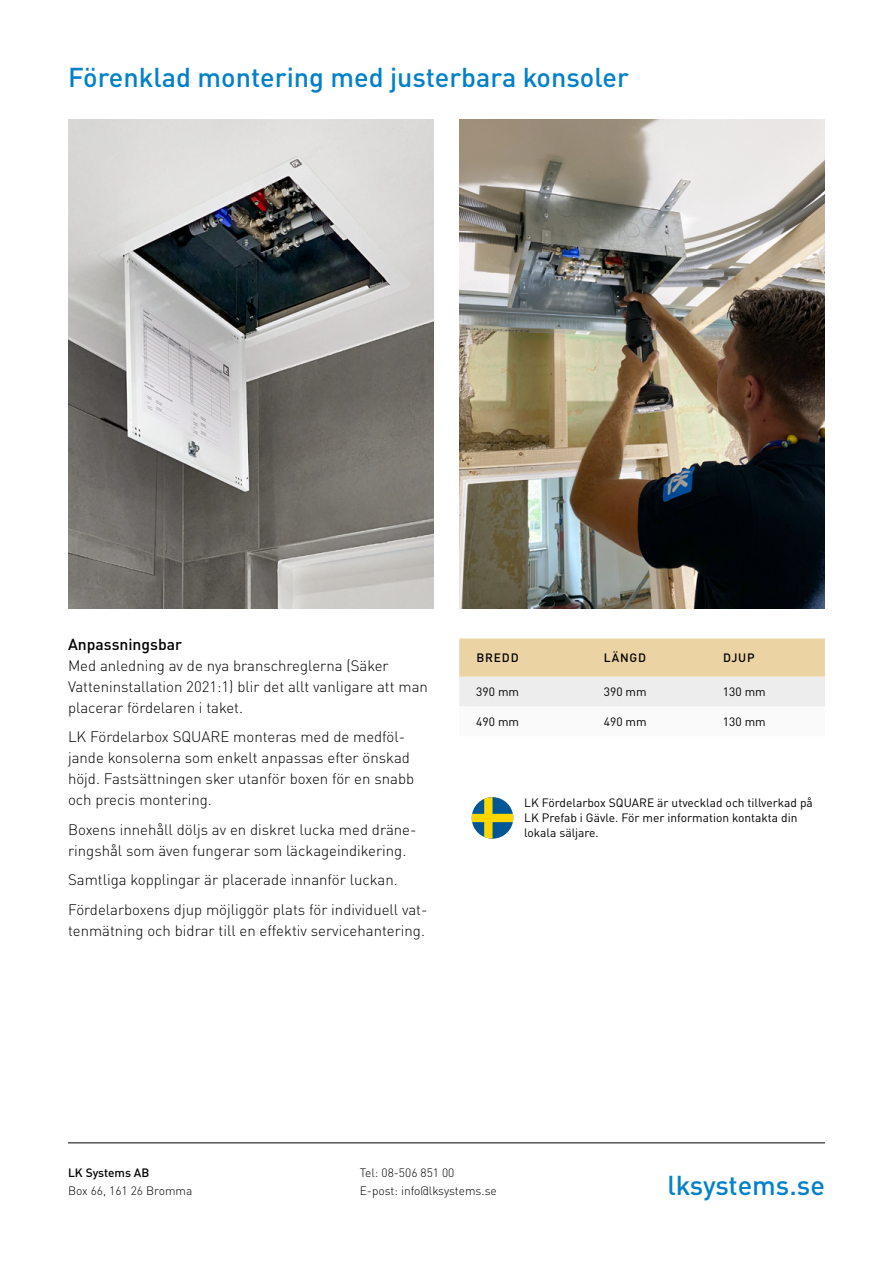
<style>
.page{position:relative;width:893px;height:1263px;background:#fff}
.page>*{position:absolute;margin:0;border:0;box-sizing:border-box;transform-origin:0 0}
.t1{font:500 27px "DIN Pro";color:#0081c9}
.t2{font:500 15.75px "DIN Pro";color:#000}
.t3{font:300 15px/21px "DIN Pro";color:#000}
.t4{font:12px/15px "DIN Pro";color:#000}
.t5{font:300 12px/18px "DIN Pro";color:#000}
.t6{font:500 12px "DIN Pro";letter-spacing:.07em;color:#000}
.t7{font:500 12px "DIN Pro";letter-spacing:-.005em;color:#000}
</style>
<div class="page">
<hr style="left:68px;top:1142px;width:757px;height:1px;background:#000">
<img style="left:459px;top:119px;width:366px;height:489px">
<img style="left:68px;top:119px;width:366px;height:489px">
<svg style="left:459px;top:638px;width:366px;height:68px"></svg>
<svg style="left:472px;top:797px;width:41px;height:42px"></svg>
<h1 class="t1" style="left:68px;top:56px;width:562px">Förenklad montering med justerbara konsoler</h1>
<p class="t2" style="left:68px;top:631px;width:116px">Anpassningsbar</p>
<p class="t3" style="left:68px;top:653px;width:361px">Med anledning av de nya branschreglerna (Säker<br>Vatteninstallation 2021:1) blir det allt vanligare att man placerar fördelaren i taket.</p>
<p class="t3" style="left:68px;top:725px;width:348px">LK Fördelarbox SQUARE monteras med de medföl&shy;jande konsolerna som enkelt anpassas efter önskad höjd. Fastsättningen sker utanför boxen för en snabb och precis montering.</p>
<p class="t3" style="left:68px;top:817px;width:350px">Boxens innehåll döljs av en diskret lucka med dräne&shy;ringshål som även fungerar som läckageindikering.</p>
<p class="t3" style="left:68px;top:864px;width:361px;line-height:29.5px">Samtliga kopplingar är placerade innanför luckan.<br>Fördelarboxens djup möjliggör plats för individuell vat-</p>
<p class="t3" style="left:68px;top:918px;width:358px">tenmätning och bidrar till en effektiv servicehantering.</p>
<p class="t6" style="left:476px;top:648px;width:44px">BREDD</p>
<p class="t6" style="left:604px;top:648px;width:44px">LÄNGD</p>
<p class="t6" style="left:723px;top:648px;width:33px">DJUP</p>
<p class="t4" style="left:476px;top:683px;width:44px">390 mm</p>
<p class="t4" style="left:604px;top:683px;width:44px">390 mm</p>
<p class="t4" style="left:723px;top:683px;width:44px">130 mm</p>
<p class="t4" style="left:476px;top:713px;width:44px">490 mm</p>
<p class="t4" style="left:604px;top:713px;width:44px">490 mm</p>
<p class="t4" style="left:723px;top:713px;width:44px">130 mm</p>
<p class="t4" style="left:524px;top:794px;width:290px">LK Fördelarbox SQUARE är utvecklad och tillverkad på<br>LK Prefab i Gävle. För mer information kontakta din lokala säljare.</p>
<p class="t7" style="left:68px;top:1163px;width:83px">LK Systems AB</p>
<p class="t5" style="left:68px;top:1180px;width:126px">Box 66, 161 26 Bromma</p>
<p class="t5" style="left:360px;top:1162px;width:139px">Tel: 08-506 851 00<br>E-post: info@lksystems.se</p>
<h1 class="t1" style="left:667px;top:1163px;width:159px">lksystems.se</h1>
</div>
